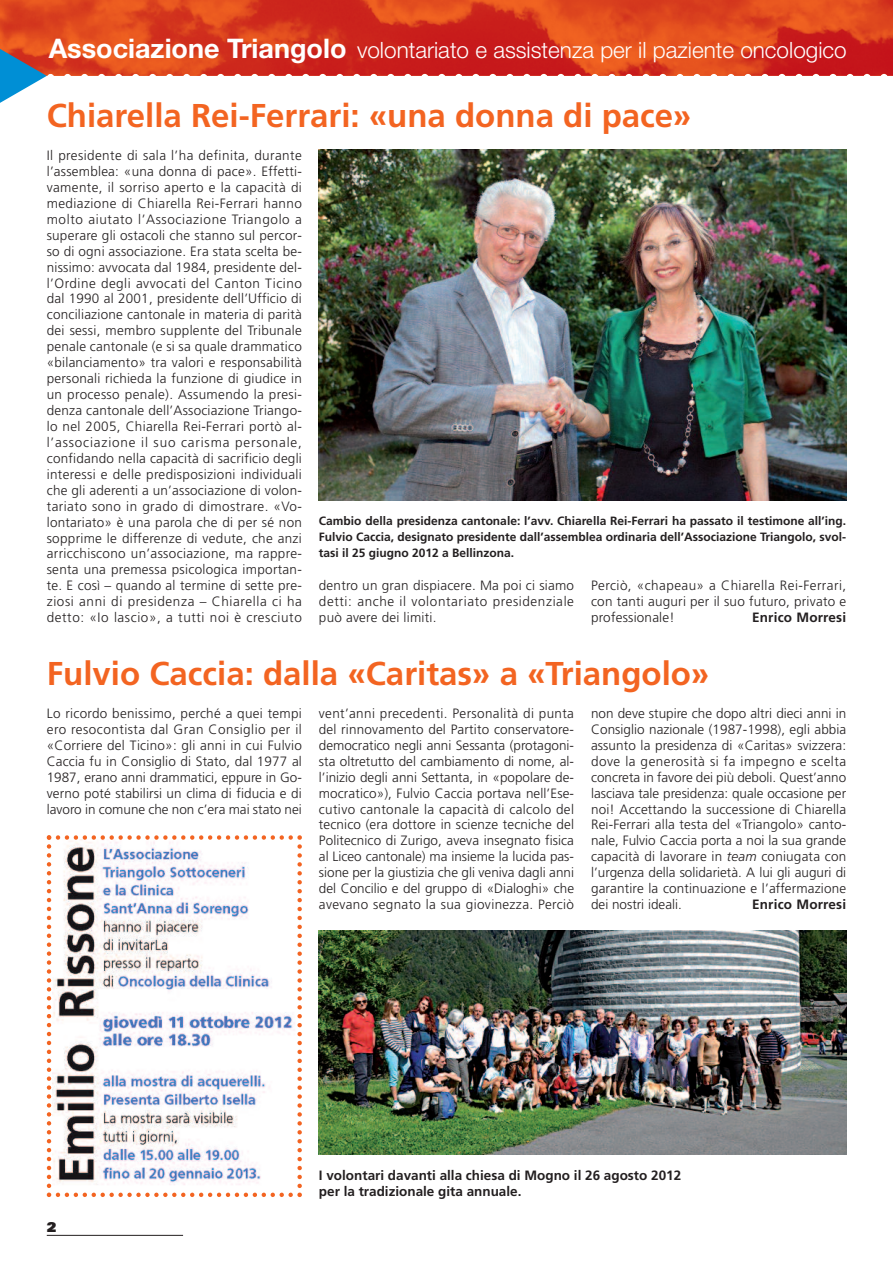
<style>
.page{position:relative;width:893px;height:1263px;background:#fff}
.page>*{position:absolute;margin:0;border:0;box-sizing:border-box;transform-origin:0 0}
.t1{font:700 33px "Frutiger";color:#f36421}
.t2{font:300 22.5px "Helvetica Neue";color:#fff}
.t3{font:300 13.5px/15.9px "Frutiger";letter-spacing:.015em;color:#231f20;text-align:justify}
.t4{font:700 13.5px/15.9px "Frutiger";color:#231f20}
.t5{font:900 13.5px "Univers";color:#231f20}
.t6{font:700 12px/15.9px "Frutiger";color:#231f20;text-align:justify}
.s1{font-weight:700;font-size:27px}
.s2{font-style:italic}
</style>
<div class="page">
<hr style="left:47px;top:1235px;width:136px;height:1px;background:#231f20">
<svg style="left:0;top:0;width:373px;height:76px;background:#d93e1f"></svg>
<img style="left:373px;top:0;width:520px;height:76px">
<svg style="left:0;top:42px;width:47px;height:61px"></svg>
<img style="left:319px;top:150px;width:527px;height:350px">
<svg style="left:47px;top:835px;width:255px;height:362px"></svg>
<img style="left:319px;top:931px;width:527px;height:223px">
<h2 class="t2" style="left:49px;top:41px;width:799px"><span class="s1">Associazione Triangolo</span> volontariato e assistenza per il paziente oncologico</h2>
<h1 class="t1" style="left:47px;top:102px;width:646px">Chiarella Rei-Ferrari: «una donna di pace»</h1>
<p class="t3" style="left:47px;top:148px;width:257px">Il presidente di sala l’ha definita, durante l’assemblea: «una donna di pace». Effetti&shy;vamente, il sorriso aperto e la capacità di mediazione di Chiarella Rei-Ferrari hanno molto aiutato l’Associazione Triangolo a superare gli ostacoli che stanno sul percor&shy;so di ogni associazione. Era stata scelta be&shy;nissimo: avvocata dal 1984, presidente del&shy;l’Ordine degli avvocati del Canton Ticino dal 1990 al 2001, presidente dell’Ufficio di conciliazione cantonale in materia di parità dei sessi, membro supplente del Tribunale penale cantonale (e si sa quale drammatico «bilanciamento» tra valori e responsabilità personali richieda la funzione di giudice in un processo penale). Assumendo la presi&shy;denza cantonale dell’Associazione Triango&shy;lo nel 2005, Chiarella Rei-Ferrari portò al&shy;l’associazione il suo carisma personale, confidando nella capacità di sacrificio degli interessi e delle predisposizioni individuali che gli aderenti a un’associazione di volon&shy;tariato sono in grado di dimostrare. «Vo&shy;lontariato» è una parola che di per sé non sopprime le differenze di vedute, che anzi arricchiscono un’associazione, ma rappre&shy;senta una premessa psicologica importan&shy;te. E così – quando al termine di sette pre&shy;ziosi anni di presidenza – Chiarella ci ha detto: «Io lascio», a tutti noi è cresciuto</p>
<p class="t6" style="left:319px;top:514px;width:529px">Cambio della presidenza cantonale: l’avv. Chiarella Rei-Ferrari ha passato il testimone all’ing.<br>Fulvio Caccia, designato presidente dall’assemblea ordinaria dell’Associazione Triangolo, svol&shy;tasi il 25 giugno 2012 a Bellinzona.</p>
<p class="t3" style="left:319px;top:579px;width:257px">dentro un gran dispiacere. Ma poi ci siamo detti: anche il volontariato presidenziale può avere dei limiti.</p>
<p class="t3" style="left:591px;top:579px;width:257px">Perciò, «chapeau» a Chiarella Rei-Ferrari, con tanti auguri per il suo futuro, privato e professionale!</p>
<p class="t4" style="left:752px;top:611px;width:96px">Enrico Morresi</p>
<h1 class="t1" style="left:47px;top:660px;width:664px">Fulvio Caccia: dalla «Caritas» a «Triangolo»</h1>
<p class="t3" style="left:47px;top:706px;width:257px">Lo ricordo benissimo, perché a quei tempi ero resocontista dal Gran Consiglio per il «Corriere del Ticino»: gli anni in cui Fulvio Caccia fu in Consiglio di Stato, dal 1977 al 1987, erano anni drammatici, eppure in Go&shy;verno poté stabilirsi un clima di fiducia e di lavoro in comune che non c’era mai stato nei</p>
<p class="t3" style="left:319px;top:706px;width:257px">vent’anni precedenti. Personalità di punta del rinnovamento del Partito conservatore&shy;democratico negli anni Sessanta (protagoni&shy;sta oltretutto del cambiamento di nome, al&shy;l’inizio degli anni Settanta, in «popolare de&shy;mocratico»), Fulvio Caccia portava nell’Ese&shy;cutivo cantonale la capacità di calcolo del tecnico (era dottore in scienze tecniche del Politecnico di Zurigo, aveva insegnato fisica al Liceo cantonale) ma insieme la lucida pas&shy;sione per la giustizia che gli veniva dagli anni del Concilio e del gruppo di «Dialoghi» che avevano segnato la sua giovinezza. Perciò</p>
<p class="t3" style="left:591px;top:706px;width:257px">non deve stupire che dopo altri dieci anni in Consiglio nazionale (1987-1998), egli abbia assunto la presidenza di «Caritas» svizzera: dove la generosità si fa impegno e scelta concreta in favore dei più deboli. Quest’anno lasciava tale presidenza: quale occasione per noi! Accettando la successione di Chiarella Rei-Ferrari alla testa del «Triangolo» canto&shy;nale, Fulvio Caccia porta a noi la sua grande capacità di lavorare in <span class="s2">team</span> coniugata con l’urgenza della solidarietà. A lui gli auguri di garantire la continuazione e l’affermazione dei nostri ideali.</p>
<p class="t4" style="left:752px;top:897px;width:96px">Enrico Morresi</p>
<p class="t5" style="left:47px;top:1222px;width:11px">2</p>
<p class="t4" style="left:319px;top:1168px;width:364px">I volontari davanti alla chiesa di Mogno il 26 agosto 2012 per la tradizionale gita annuale.</p>
</div>
